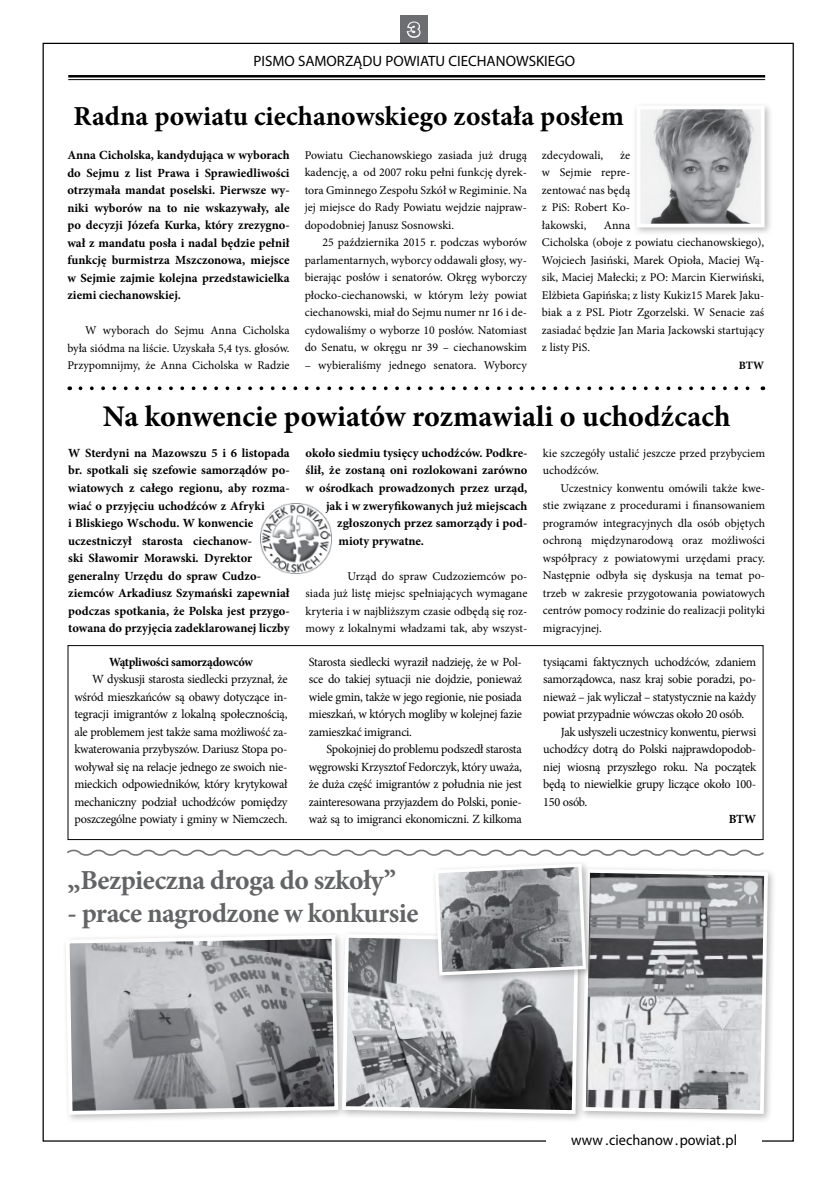
<style>
.page{position:relative;width:837px;height:1184px;background:#fff}
.page>*{position:absolute;margin:0;border:0;box-sizing:border-box;transform-origin:0 0}
.t1{font:700 30px "Minion Pro";color:#000}
.t2{font:700 27.5px "Minion Pro";letter-spacing:-.02em;color:#636466}
.t3{font:700 27.5px "Minion Pro";color:#000}
.t4{font:800 20px "Franklin Gothic";color:#6d6e71}
.t5{font:15px "Myriad Pro";color:#000}
.t6{font:15px "Myriad Pro";color:#000;scale:.95 1}
.t7{font:12.5px/17.5px "Minion Pro";letter-spacing:-.02em;color:#000;text-align:justify}
.t8{font:700 12.5px/17.5px "Minion Pro";color:#000;text-align:justify}
.t9{font:700 12.5px "Minion Pro";letter-spacing:-.025em;color:#000}
.t10{font:11.88px/17.5px "Minion Pro";color:#000;text-align:justify}
.t11{font:700 11.25px "Minion Pro";color:#000}
</style>
<div class="page">
<div style="left:400px;top:16px;width:27px;height:27px;background:#6d6e71"></div>
<hr style="left:68px;top:75px;width:696px;height:2px;background:#000">
<hr style="left:68px;top:79px;width:696px;height:1px;background:#000">
<svg style="left:406px;top:21px;width:15px;height:17px"></svg>
<div style="left:632px;top:101px;width:141px;height:135px;background:#000;opacity:.27"></div>
<img style="left:641px;top:111px;width:118px;height:111px">
<div style="left:636px;top:106px;width:128px;height:121px;border:4px solid #fff"></div>
<svg style="left:80px;top:386px;width:670px;height:4px"></svg>
<img style="left:261px;top:503px;width:71px;height:70px">
<div style="left:62px;top:930px;width:285px;height:194px;background:#000;opacity:.27"></div>
<svg style="left:64px;top:933px;width:274px;height:183px;background:#9d9fa2"></svg>
<div style="left:68px;top:645px;width:695px;height:195px;border:1px solid #000"></div>
<div style="left:578px;top:864px;width:198px;height:258px;background:#000;opacity:.27"></div>
<svg style="left:587px;top:867px;width:182px;height:248px;background:#c5c7c9"></svg>
<div style="left:338px;top:929px;width:249px;height:193px;background:#000;opacity:.27"></div>
<svg style="left:340px;top:977px;width:240px;height:138px;background:#9e9fa1"></svg>
<div style="left:430px;top:859px;width:165px;height:125px;background:#000;opacity:.27"></div>
<svg style="left:65px;top:849px;width:700px;height:128px"></svg>
<h3 class="t4" style="left:408px;top:17px;width:13px">3</h3>
<p class="t5" style="left:253px;top:51px;width:323px">PISMO SAMORZĄDU POWIATU CIECHANOWSKIEGO</p>
<h2 class="t3" style="left:73px;top:97px;width:551px">Radna powiatu ciechanowskiego została posłem</h2>
<p class="t8" style="left:67px;top:146px;width:224px">Anna Cicholska, kandydująca w wyborach do Sejmu z list Prawa i Sprawiedliwości otrzymała mandat poselski. Pierwsze wy&shy;niki wyborów na to nie wskazywały, ale po decyzji Józefa Kurka, który zrezygno&shy;wał z mandatu posła i nadal będzie pełnił funkcję burmistrza Mszczonowa, miejsce w Sejmie zajmie kolejna przedstawicielka ziemi ciechanowskiej.</p>
<p class="t10" style="left:67px;top:322px;width:224px;text-indent:18px">W wyborach do Sejmu Anna Cicholska była siódma na liście. Uzyskała 5,4 tys. głosów.<br>Przypomnijmy, że Anna Cicholska w Radzie</p>
<p class="t10" style="left:304px;top:146px;width:224px">Powiatu Ciechanowskiego zasiada już drugą kadencję, a od 2007 roku pełni funkcję dyrek&shy;tora Gminnego Zespołu Szkół w Regiminie. Na jej miejsce do Rady Powiatu wejdzie najpraw&shy;dopodobniej Janusz Sosnowski.</p>
<p class="t10" style="left:304px;top:234px;width:224px;text-indent:18px">25 października 2015 r. podczas wyborów parlamentarnych, wyborcy oddawali głosy, wy&shy;bierając posłów i senatorów. Okręg wyborczy płocko-ciechanowski, w którym leży powiat ciechanowski, miał do Sejmu numer nr 16 i de&shy;cydowaliśmy o wyborze 10 posłów. Natomiast do Senatu, w okręgu nr 39 – ciechanowskim</p>
<p class="t10" style="left:304px;top:356px;width:224px">– wybieraliśmy jednego senatora. Wyborcy</p>
<p class="t10" style="left:541px;top:146px;width:63px">zdecydowali,</p>
<p class="t10" style="left:541px;top:146px;width:90px;text-indent:78px">że w Sejmie repre&shy;zentować nas będą z PiS: Robert Ko&shy;łakowski,</p>
<p class="t10" style="left:541px;top:216px;width:224px;text-align:left;text-indent:62px">Anna<br>Cicholska (oboje z powiatu ciechanowskiego), Wojciech Jasiński, Marek Opioła, Maciej Wą&shy;sik, Maciej Małecki; z PO: Marcin Kierwiński, Elżbieta Gapińska; z listy Kukiz15 Marek Jaku&shy;biak a z PSL Piotr Zgorzelski. W Senacie zaś zasiadać będzie Jan Maria Jackowski startujący z listy PiS.</p>
<p class="t11" style="left:738px;top:357px;width:27px">BTW</p>
<h1 class="t1" style="left:103px;top:395px;width:629px">Na konwencie powiatów rozmawiali o uchodźcach</h1>
<p class="t8" style="left:68px;top:444px;width:223px;text-align:left">W Sterdyni na Mazowszu 5 i 6 listopada br. spotkali się szefowie samorządów po&shy;wiatowych z całego regionu, aby rozma&shy;wiać o przyjęciu uchodźców z Afryki<br>i Bliskiego Wschodu. W konwencie uczestniczył starosta ciechanow-<br>ski Sławomir Morawski. Dyrektor generalny Urzędu do spraw Cudzo&shy;ziemców Arkadiusz Szymański zapewniał podczas spotkania, że Polska jest przygo&shy;towana do przyjęcia zadeklarowanej liczby</p>
<p class="t8" style="left:305px;top:444px;width:223px">około siedmiu tysięcy uchodźców. Podkre-</p>
<p class="t8" style="left:305px;top:461px;width:223px">ślił, że zostaną oni rozlokowani zarówno</p>
<p class="t8" style="left:305px;top:479px;width:223px">w ośrodkach prowadzonych przez urząd,</p>
<p class="t8" style="left:326px;top:496px;width:203px">jak i w zweryfikowanych już miejscach</p>
<p class="t8" style="left:337px;top:514px;width:191px">zgłoszonych przez samorządy i pod-</p>
<p class="t8" style="left:338px;top:531px;width:87px">mioty prywatne.</p>
<p class="t10" style="left:305px;top:567px;width:223px;text-indent:42px">Urząd do spraw Cudzoziemców po&shy;siada już listę miejsc spełniających wymagane kryteria i w najbliższym czasie odbędą się roz&shy;mowy z lokalnymi władzami tak, aby wszyst-</p>
<p class="t9" style="left:109px;top:652px;width:145px">Wątpliwości samorządowców</p>
<p class="t7" style="left:74px;top:670px;width:214px;text-indent:18px">W dyskusji starosta siedlecki przyznał, że wśród mieszkańców są obawy dotyczące in&shy;tegracji imigrantów z lokalną społecznością, ale problemem jest także sama możliwość za&shy;kwaterowania przybyszów. Dariusz Stopa po&shy;woływał się na relacje jednego ze swoich nie&shy;mieckich odpowiedników, który krytykował mechaniczny podział uchodźców pomiędzy poszczególne powiaty i gminy w Niemczech.</p>
<p class="t7" style="left:309px;top:653px;width:214px">Starosta siedlecki wyraził nadzieję, że w Pol&shy;sce do takiej sytuacji nie dojdzie, ponieważ wiele gmin, także w jego regionie, nie posiada mieszkań, w których mogliby w kolejnej fazie zamieszkać imigranci.</p>
<p class="t7" style="left:309px;top:740px;width:214px;text-indent:18px">Spokojniej do problemu podszedł starosta węgrowski Krzysztof Fedorczyk, który uważa, że duża część imigrantów z południa nie jest zainteresowana przyjazdem do Polski, ponie&shy;waż są to imigranci ekonomiczni. Z kilkoma</p>
<p class="t10" style="left:542px;top:444px;width:224px">kie szczegóły ustalić jeszcze przed przybyciem uchodźców.</p>
<p class="t10" style="left:542px;top:479px;width:224px;text-indent:18px">Uczestnicy konwentu omówili także kwe&shy;stie związane z procedurami i finansowaniem programów integracyjnych dla osób objętych ochroną międzynarodową oraz możliwości współpracy z powiatowymi urzędami pracy.<br>Następnie odbyła się dyskusja na temat po&shy;trzeb w zakresie przygotowania powiatowych centrów pomocy rodzinie do realizacji polityki migracyjnej.</p>
<p class="t7" style="left:543px;top:653px;width:214px">tysiącami faktycznych uchodźców, zdaniem</p>
<p class="t7" style="left:543px;top:670px;width:214px">samorządowca, nasz kraj sobie poradzi, po-</p>
<p class="t7" style="left:543px;top:688px;width:214px">nieważ – jak wyliczał – statystycznie na każdy</p>
<p class="t7" style="left:543px;top:705px;width:202px">powiat przypadnie wówczas około 20 osób.</p>
<p class="t7" style="left:560px;top:723px;width:197px">Jak usłyszeli uczestnicy konwentu, pierwsi</p>
<p class="t7" style="left:543px;top:740px;width:214px">uchodźcy dotrą do Polski najprawdopodob-</p>
<p class="t7" style="left:543px;top:758px;width:214px">niej wiosną przyszłego roku. Na początek</p>
<p class="t7" style="left:543px;top:775px;width:214px">będą to niewielkie grupy liczące około 100-</p>
<p class="t7" style="left:543px;top:793px;width:46px">150 osób.</p>
<p class="t8" style="left:728px;top:810px;width:29px">BTW</p>
<h2 class="t2" style="left:67px;top:860px;width:330px">„Bezpieczna droga do szkoły”</h2>
<h2 class="t2" style="left:67px;top:893px;width:352px">- prace nagrodzone w konkursie</h2>
<p class="t6" style="left:571px;top:1130px;width:176px">www .ciechanow .powiat.pl</p>
</div>
